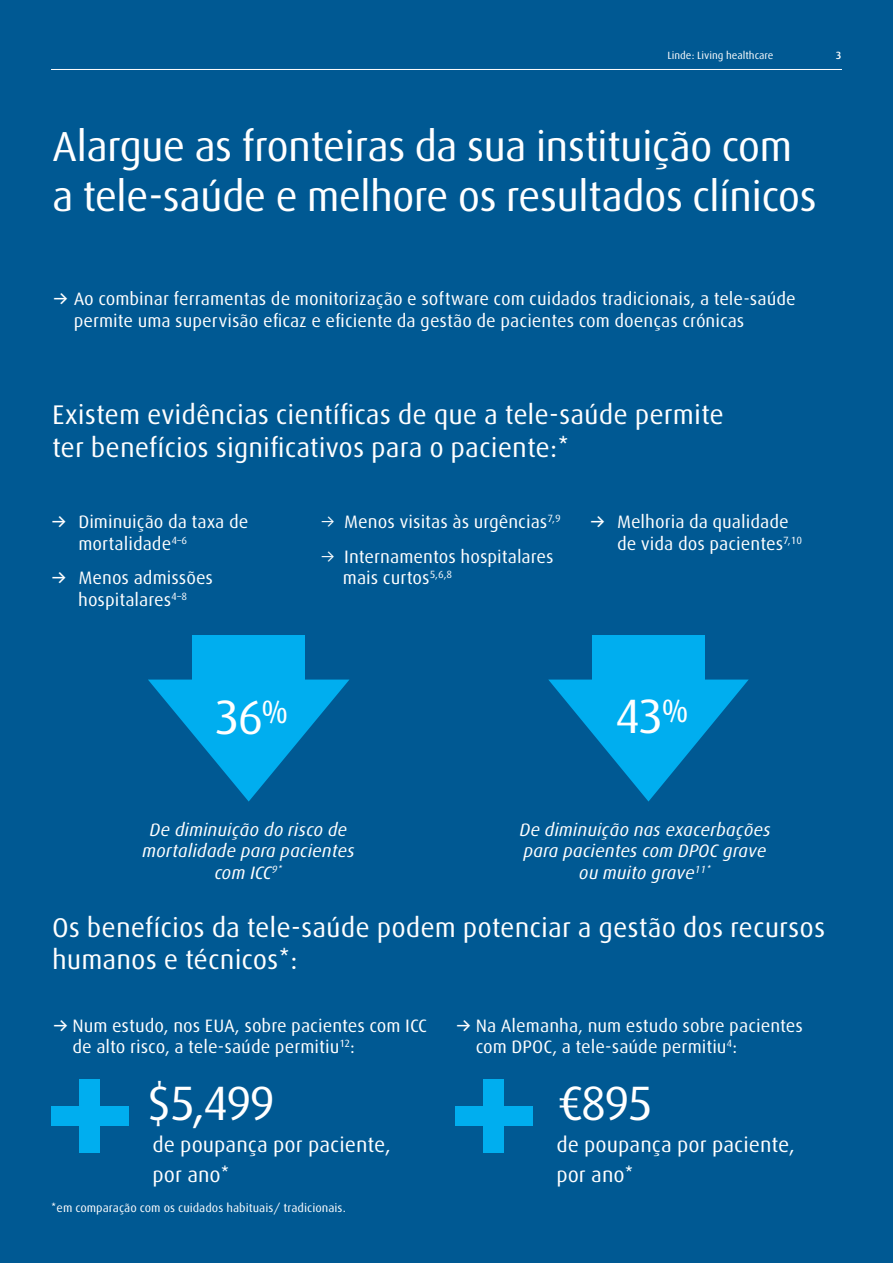
<style>
.page{position:relative;width:893px;height:1263px;background:#005993}
.page>*{position:absolute;margin:0;border:0;box-sizing:border-box;transform-origin:0 0}
.t1{font:48.3px "Linde Dax Global";letter-spacing:-.06em;color:#fff}
.t2{font:42px/50.4px "Linde Dax Global";letter-spacing:-.02em;color:#fff}
.t3{font:27px/32.4px "Linde Dax Global";color:#fff}
.t4{font:21px/30px "Linde Dax Global";color:#fff}
.t5{font:18px/21.6px "Linde Dax Global";color:#fff}
.t6{font:italic 18px/21.6px "Linde Dax Global";color:#fff;text-align:center}
.t7{font:12px "Linde Dax Global";color:#fff}
.t8{font:10.5px "Linde Dax Global";color:#fff}
.t9{font:500 10.5px "Linde Dax Global";color:#fff}
.s1{font-weight:500}
</style>
<div class="page">
<hr style="left:51px;top:69px;width:791px;height:1px;background:#fff">
<div style="left:79px;top:1079px;width:21px;height:74px;background:#00aeef"></div>
<div style="left:51px;top:1106px;width:77px;height:20px;background:#00aeef"></div>
<div style="left:483px;top:1079px;width:21px;height:74px;background:#00aeef"></div>
<div style="left:455px;top:1106px;width:77px;height:20px;background:#00aeef"></div>
<svg style="left:148px;top:679px;width:201px;height:122px"></svg>
<div style="left:193px;top:635px;width:112px;height:51px;background:#00aeef"></div>
<svg style="left:548px;top:679px;width:201px;height:122px"></svg>
<div style="left:592px;top:635px;width:112px;height:51px;background:#00aeef"></div>
<p class="t8" style="left:667px;top:50px;width:108px">Linde: Living healthcare</p>
<p class="t9" style="left:836px;top:50px;width:7px">3</p>
<h2 class="t2" style="left:52px;top:121px;width:766px">Alargue as fronteiras da sua instituição com a tele-saúde e melhore os resultados clínicos</h2>
<p class="t5" style="left:74px;top:288px;width:724px;text-indent:-22px"><span class="s1">→</span> Ao combinar ferramentas de monitorização e software com cuidados tradicionais, a tele-saúde permite uma supervisão eficaz e eficiente da gestão de pacientes com doenças crónicas</p>
<h3 class="t3" style="left:52px;top:399px;width:673px">Existem evidências científicas de que a tele-saúde permite ter benefícios significativos para o paciente:*</h3>
<p class="t5" style="left:78px;top:511px;width:172px;text-indent:-27px"><span class="s1">→</span> Diminuição da taxa de mortalidade<sup>4–6</sup></p>
<p class="t5" style="left:51px;top:567px;width:164px;text-align:center"><span class="s1">→</span> Menos admissões hospitalares<sup>4–8</sup></p>
<p class="t5" style="left:320px;top:511px;width:242px">→ Menos visitas às urgências<sup>7,9</sup></p>
<p class="t5" style="left:343px;top:546px;width:212px;text-indent:-23px">→ Internamentos hospitalares mais curtos<sup>5,6,8</sup></p>
<p class="t5" style="left:617px;top:511px;width:187px;text-indent:-27px"><span class="s1">→</span> Melhoria da qualidade de vida dos pacientes<sup>7,10</sup></p>
<h1 class="t1" style="left:214px;top:689px;width:76px">36<sup>%</sup></h1>
<h1 class="t1" style="left:614px;top:688px;width:76px">43<sup>%</sup></h1>
<p class="t6" style="left:142px;top:819px;width:214px">De diminuição do risco de mortalidade para pacientes com ICC<sup>9*</sup></p>
<p class="t6" style="left:519px;top:819px;width:253px">De diminuição nas exacerbações para pacientes com DPOC grave ou muito grave<sup>11*</sup></p>
<h3 class="t3" style="left:52px;top:911px;width:775px">Os benefícios da tele-saúde podem potenciar a gestão dos recursos humanos e técnicos*:</h3>
<p class="t5" style="left:72px;top:1014px;width:356px;text-indent:-20px"><span class="s1">→</span> Num estudo, nos EUA, sobre pacientes com ICC de alto risco, a tele-saúde permitiu<sup>12</sup>:</p>
<p class="t5" style="left:476px;top:1014px;width:329px;text-indent:-20px"><span class="s1">→</span> Na Alemanha, num estudo sobre pacientes com DPOC, a tele-saúde permitiu<sup>4</sup>:</p>
<h1 class="t1" style="left:146px;top:1075px;width:131px">$5,499</h1>
<h1 class="t1" style="left:557px;top:1075px;width:98px">€895</h1>
<p class="t4" style="left:152px;top:1129px;width:240px">de poupança por paciente, por ano*</p>
<p class="t4" style="left:556px;top:1129px;width:240px">de poupança por paciente, por ano*</p>
<p class="t7" style="left:51px;top:1201px;width:296px">*em comparação com os cuidados habituais/ tradicionais.</p>
</div>
